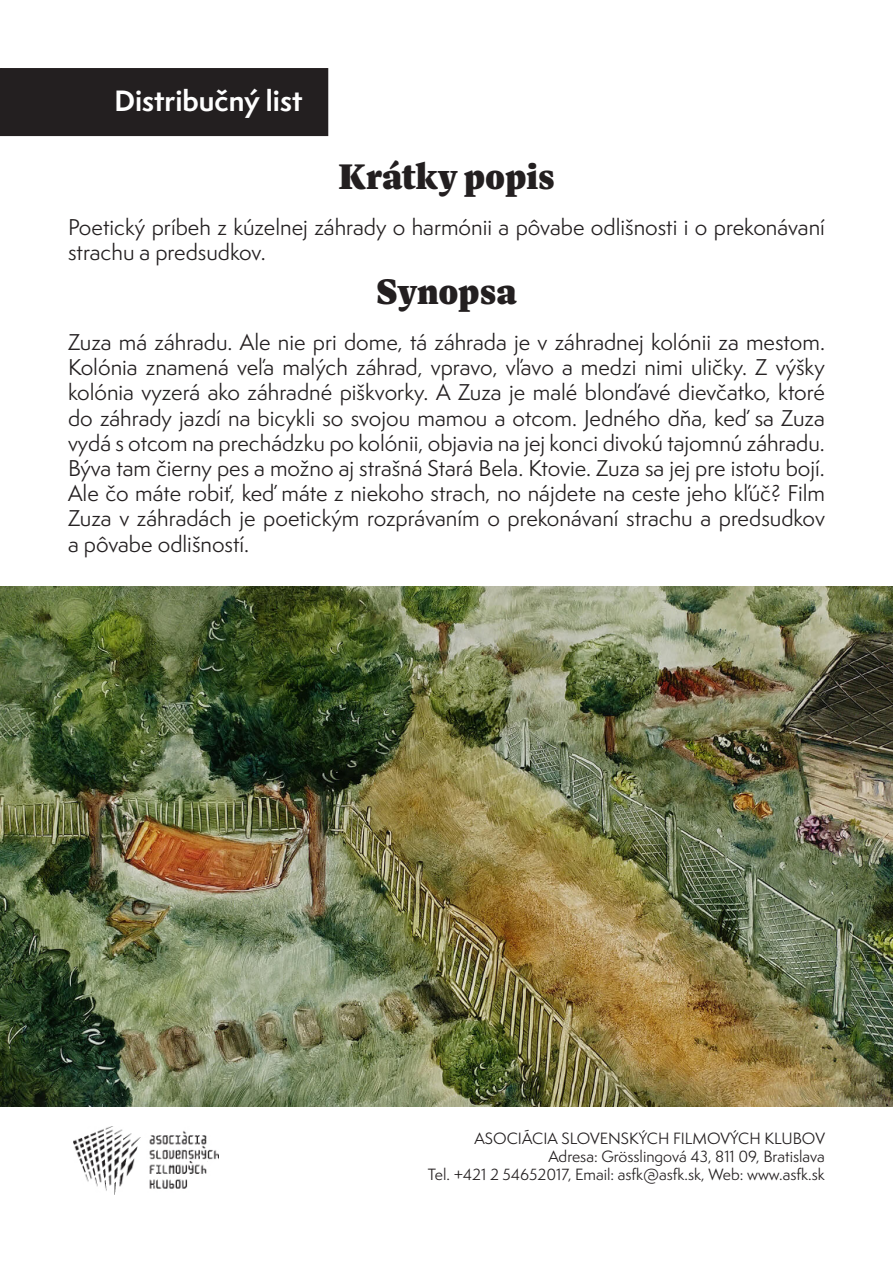
<style>
.page{position:relative;width:893px;height:1263px;background:#fff}
.page>*{position:absolute;margin:0;border:0;box-sizing:border-box;transform-origin:0 0}
.Paragraph_Style_1{font:900 36px "Dashiell Bright";color:#231f20}
.t1{font:700 27px "Semplicita Pro";color:#fff}
.t2{font:21px/25.2px "Semplicita Pro";color:#231f20}
.t3{font:15px/18px "Semplicita Pro";color:#231f20;text-align:right}
</style>
<div class="page">
<div style="left:1px;top:69px;width:327px;height:66px;background:#231f20"></div>
<div style="left:0;top:68px;width:328px;height:68px;border:2px solid #231f20"></div>
<img style="left:73px;top:1127px;width:145px;height:68px">
<img style="left:0;top:587px;width:893px;height:520px">
<p class="t1" style="left:115px;top:81px;width:189px">Distribučný list</p>
<p class="Paragraph_Style_1" style="left:338px;top:153px;width:218px">Krátky popis</p>
<p class="t2" style="left:68px;top:214px;width:758px">Poetický príbeh z kúzelnej záhrady o harmónii a pôvabe odlišnosti i o prekonávaní strachu a predsudkov.</p>
<p class="Paragraph_Style_1" style="left:376px;top:268px;width:142px">Synopsa</p>
<p class="t2" style="left:68px;top:329px;width:758px;text-align:justify">Zuza má záhradu. Ale nie pri dome, tá záhrada je v záhradnej kolónii za mestom.<br>Kolónia znamená veľa malých záhrad, vpravo, vľavo a medzi nimi uličky. Z výšky kolónia vyzerá ako záhradné piškvorky. A Zuza je malé blonďavé dievčatko, ktoré do záhrady jazdí na bicykli so svojou mamou a otcom. Jedného dňa, keď sa Zuza vydá s otcom na prechádzku po kolónii, objavia na jej konci divokú tajomnú záhradu.<br>Býva tam čierny pes a možno aj strašná Stará Bela. Ktovie. Zuza sa jej pre istotu bojí.<br>Ale čo máte robiť, keď máte z niekoho strach, no nájdete na ceste jeho kľúč? Film Zuza v záhradách je poetickým rozprávaním o prekonávaní strachu a predsudkov a pôvabe odlišností.</p>
<p class="t3" style="left:428px;top:1129px;width:399px">ASOCIÁCIA SLOVENSKÝCH FILMOVÝCH KLUBOV<br>Adresa: Grösslingová 43, 811 09, Bratislava<br>Tel. +421 2 54652017, Email: asfk@asfk.sk, Web: www.asfk.sk</p>
</div>
